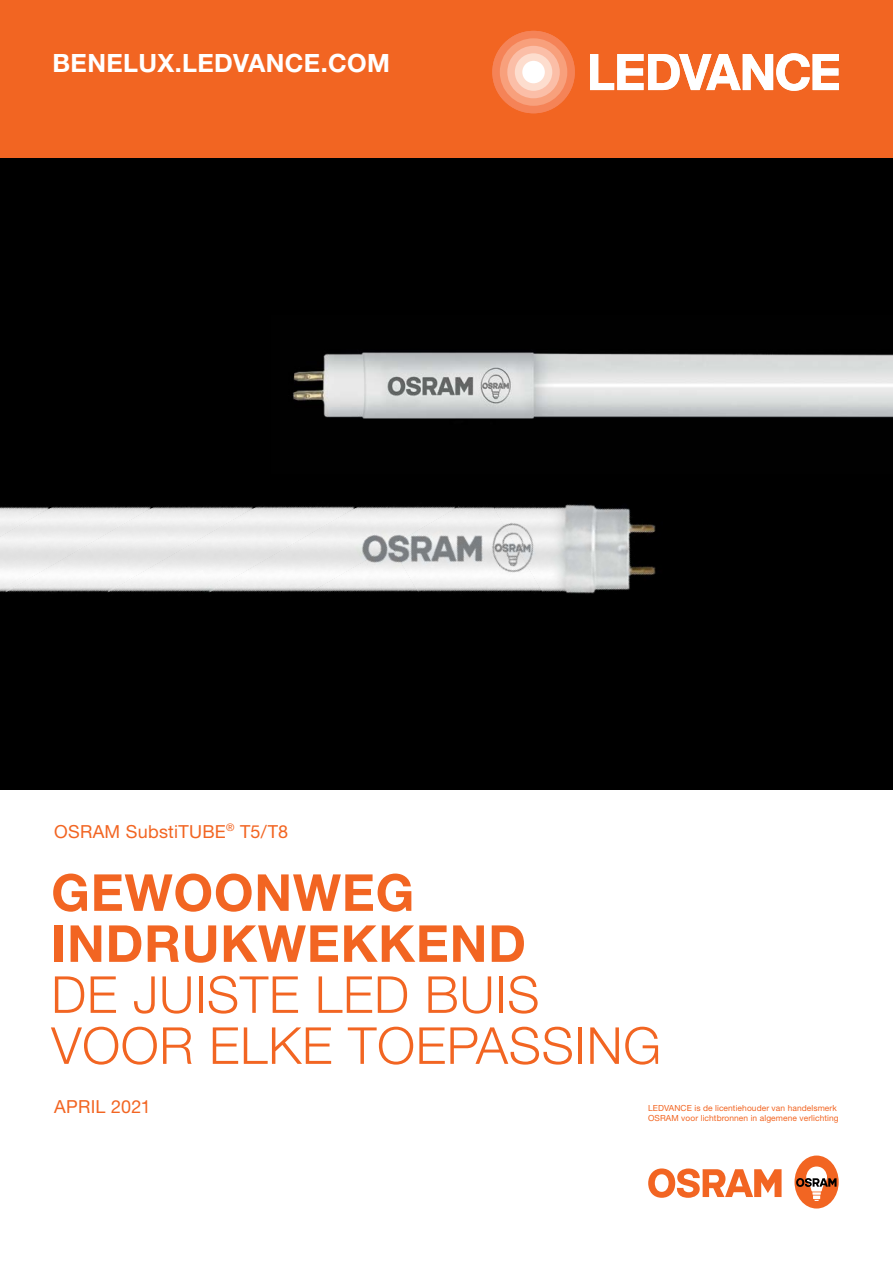
<style>
.page{position:relative;width:893px;height:1263px;background:#fff}
.page>*{position:absolute;margin:0;border:0;box-sizing:border-box;transform-origin:0 0}
.t1{font:300 51px/51px "Helvetica Neue LT Pro";letter-spacing:.015em;color:#f26522}
.t2{font:700 51px/51px "Helvetica Neue LT Pro";letter-spacing:.015em;color:#f26522}
.t3{font:700 25.2px "Helvetica Neue LT Pro";letter-spacing:.015em;color:#fff}
.t4{font:18px "Helvetica Neue LT Pro";letter-spacing:.015em;color:#f26522}
.t5{font:8.4px/10.5px "Helvetica Neue LT Pro";letter-spacing:.01em;color:#f26522}
</style>
<div class="page">
<div style="left:0;top:0;width:893px;height:158px;background:#f26522"></div>
<div style="left:0;top:158px;width:893px;height:631px;background:#000"></div>
<img style="left:561px;top:504px;width:95px;height:90px">
<img style="left:407px;top:506px;width:154px;height:86px">
<img style="left:305px;top:506px;width:102px;height:39px">
<img style="left:203px;top:506px;width:102px;height:87px">
<img style="left:297px;top:545px;width:139px;height:48px">
<img style="left:0;top:506px;width:203px;height:86px">
<img style="left:0;top:506px;width:102px;height:31px">
<img style="left:293px;top:352px;width:600px;height:67px">
<svg style="left:590px;top:53px;width:249px;height:38px"></svg>
<div style="left:492px;top:31px;width:83px;height:82px;background:#f58357;border-radius:50%"></div>
<div style="left:500px;top:38px;width:67px;height:68px;background:#f8a07c;border-radius:50%"></div>
<div style="left:507px;top:46px;width:53px;height:52px;background:#fbbea7;border-radius:50%"></div>
<div style="left:515px;top:53px;width:37px;height:38px;background:#fdddce;border-radius:50%"></div>
<div style="left:522px;top:61px;width:23px;height:22px;background:#fff;border-radius:50%"></div>
<div style="left:794px;top:1155px;width:45px;height:53px;background:#f26522;border-radius:50%"></div>
<svg style="left:648px;top:1168px;width:133px;height:30px"></svg>
<svg style="left:796px;top:1166px;width:40px;height:35px"></svg>
<h2 class="t3" style="left:53px;top:47px;width:339px">BENELUX.LEDVANCE.COM</h2>
<h3 class="t4" style="left:54px;top:821px;width:236px">OSRAM SubstiTUBE<sup>®</sup> T5/T8</h3>
<h1 class="t2" style="left:51px;top:866px;width:476px">GEWOONWEG<br>INDRUKWEKKEND</h1>
<h1 class="t1" style="left:51px;top:968px;width:611px">DE JUISTE LED BUIS<br>VOOR ELKE TOEPASSING</h1>
<h3 class="t4" style="left:54px;top:1096px;width:98px">APRIL 2021</h3>
<p class="t5" style="left:648px;top:1102px;width:192px">LEDVANCE is de licentiehouder van handelsmerk<br>OSRAM voor lichtbronnen in algemene verlichting</p>
</div>
